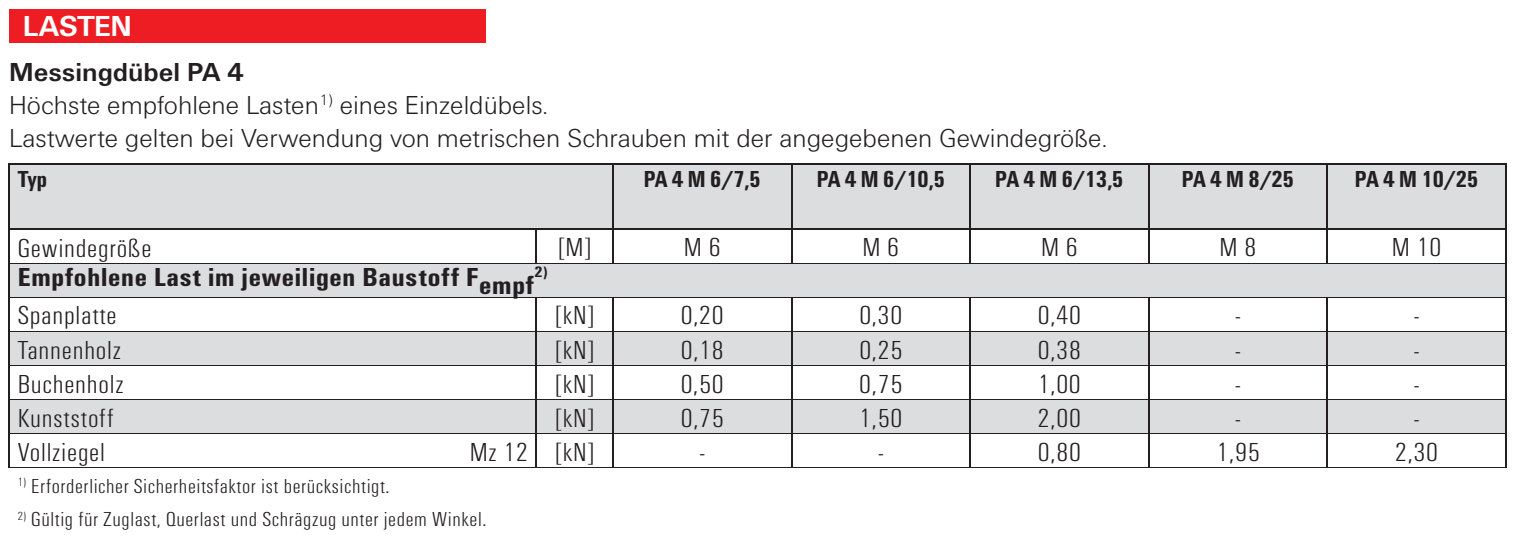
<style>
.page{position:relative;width:1521px;height:548px;background:#fff}
.page>*{position:absolute;margin:0;border:0;box-sizing:border-box;transform-origin:0 0}
.t1{font:700 30px "Fi We";letter-spacing:-.02em;color:#fff}
.t2{font:300 condensed 27px "Fi We";letter-spacing:.025em;color:#231f20;scale:1.1 1}
.t3{font:300 27px/33px "Fi We";color:#231f20}
.t4{font:700 condensed 27px "Fi We";letter-spacing:.025em;color:#231f20;scale:1.1 1}
.t5{font:700 condensed 24px "Fi We";letter-spacing:-.015em;color:#231f20}
.t6{font:300 condensed 21px "Fi We";letter-spacing:.025em;color:#231f20;scale:1.1 1}
.t7{font:700 condensed 15.6px "Fi We";color:#231f20;scale:1.1 1}
.s1{font-weight:700}
</style>
<div class="page">
<div style="left:10px;top:165px;width:1495px;height:63px;background:#dcdddf"></div>
<svg style="left:10px;top:264px;width:1495px;height:169px;fill:#dcdddf"></svg>
<hr style="left:791px;top:165px;width:1px;height:30px;background:#231f20">
<hr style="left:969px;top:165px;width:2px;height:30px;background:#231f20">
<hr style="left:1148px;top:165px;width:1px;height:30px;background:#231f20">
<hr style="left:1327px;top:165px;width:1px;height:30px;background:#231f20">
<hr style="left:10px;top:263px;width:1495px;height:1px;background:#231f20">
<hr style="left:10px;top:297px;width:1495px;height:1px;background:#231f20">
<hr style="left:10px;top:331px;width:526px;height:1px;background:#231f20">
<hr style="left:537px;top:331px;width:75px;height:1px;background:#231f20">
<hr style="left:614px;top:331px;width:177px;height:1px;background:#231f20">
<hr style="left:792px;top:331px;width:177px;height:1px;background:#231f20">
<hr style="left:971px;top:331px;width:177px;height:1px;background:#231f20">
<hr style="left:1149px;top:331px;width:178px;height:1px;background:#231f20">
<hr style="left:1328px;top:331px;width:177px;height:1px;background:#231f20">
<hr style="left:10px;top:365px;width:526px;height:1px;background:#231f20">
<hr style="left:537px;top:365px;width:75px;height:1px;background:#231f20">
<hr style="left:614px;top:365px;width:177px;height:1px;background:#231f20">
<hr style="left:792px;top:365px;width:177px;height:1px;background:#231f20">
<hr style="left:971px;top:365px;width:177px;height:1px;background:#231f20">
<hr style="left:1149px;top:365px;width:178px;height:1px;background:#231f20">
<hr style="left:1328px;top:365px;width:177px;height:1px;background:#231f20">
<hr style="left:10px;top:399px;width:526px;height:1px;background:#231f20">
<hr style="left:537px;top:399px;width:75px;height:1px;background:#231f20">
<hr style="left:614px;top:399px;width:177px;height:1px;background:#231f20">
<hr style="left:792px;top:399px;width:177px;height:1px;background:#231f20">
<hr style="left:971px;top:399px;width:177px;height:1px;background:#231f20">
<hr style="left:1149px;top:399px;width:178px;height:1px;background:#231f20">
<hr style="left:1328px;top:399px;width:177px;height:1px;background:#231f20">
<hr style="left:10px;top:433px;width:526px;height:1px;background:#231f20">
<hr style="left:537px;top:433px;width:75px;height:1px;background:#231f20">
<hr style="left:614px;top:433px;width:177px;height:1px;background:#231f20">
<hr style="left:792px;top:433px;width:177px;height:1px;background:#231f20">
<hr style="left:971px;top:433px;width:177px;height:1px;background:#231f20">
<hr style="left:1149px;top:433px;width:178px;height:1px;background:#231f20">
<hr style="left:1328px;top:433px;width:177px;height:1px;background:#231f20">
<hr style="left:8px;top:467px;width:1499px;height:1px;background:#231f20">
<hr style="left:8px;top:230px;width:2px;height:237px;background:#231f20">
<hr style="left:8px;top:165px;width:2px;height:30px;background:#231f20">
<hr style="left:8px;top:164px;width:605px;height:1px;background:#231f20">
<hr style="left:8px;top:195px;width:2px;height:33px;background:#231f20">
<hr style="left:536px;top:230px;width:1px;height:33px;background:#231f20">
<hr style="left:612px;top:230px;width:2px;height:33px;background:#231f20">
<hr style="left:791px;top:230px;width:1px;height:33px;background:#231f20">
<hr style="left:536px;top:297px;width:1px;height:34px;background:#231f20">
<hr style="left:612px;top:297px;width:2px;height:34px;background:#231f20">
<hr style="left:791px;top:297px;width:1px;height:34px;background:#231f20">
<hr style="left:536px;top:331px;width:1px;height:34px;background:#231f20">
<hr style="left:612px;top:331px;width:2px;height:34px;background:#231f20">
<hr style="left:791px;top:331px;width:1px;height:34px;background:#231f20">
<hr style="left:536px;top:365px;width:1px;height:34px;background:#231f20">
<hr style="left:612px;top:365px;width:2px;height:34px;background:#231f20">
<hr style="left:791px;top:365px;width:1px;height:34px;background:#231f20">
<hr style="left:536px;top:399px;width:1px;height:34px;background:#231f20">
<hr style="left:612px;top:399px;width:2px;height:34px;background:#231f20">
<hr style="left:791px;top:399px;width:1px;height:34px;background:#231f20">
<hr style="left:536px;top:433px;width:1px;height:34px;background:#231f20">
<hr style="left:612px;top:433px;width:2px;height:34px;background:#231f20">
<hr style="left:791px;top:433px;width:1px;height:34px;background:#231f20">
<hr style="left:612px;top:195px;width:2px;height:33px;background:#231f20">
<hr style="left:791px;top:195px;width:1px;height:33px;background:#231f20">
<hr style="left:8px;top:228px;width:1499px;height:2px;background:#231f20">
<hr style="left:969px;top:195px;width:2px;height:33px;background:#231f20">
<hr style="left:1148px;top:195px;width:1px;height:33px;background:#231f20">
<hr style="left:1327px;top:195px;width:1px;height:33px;background:#231f20">
<hr style="left:1505px;top:195px;width:2px;height:33px;background:#231f20">
<hr style="left:969px;top:230px;width:2px;height:33px;background:#231f20">
<hr style="left:1148px;top:230px;width:1px;height:33px;background:#231f20">
<hr style="left:1327px;top:230px;width:1px;height:33px;background:#231f20">
<hr style="left:1505px;top:230px;width:2px;height:67px;background:#231f20">
<hr style="left:969px;top:297px;width:2px;height:34px;background:#231f20">
<hr style="left:1148px;top:297px;width:1px;height:34px;background:#231f20">
<hr style="left:1327px;top:297px;width:1px;height:34px;background:#231f20">
<hr style="left:1505px;top:297px;width:2px;height:34px;background:#231f20">
<hr style="left:969px;top:331px;width:2px;height:34px;background:#231f20">
<hr style="left:1148px;top:331px;width:1px;height:34px;background:#231f20">
<hr style="left:1327px;top:331px;width:1px;height:34px;background:#231f20">
<hr style="left:1505px;top:331px;width:2px;height:34px;background:#231f20">
<hr style="left:969px;top:365px;width:2px;height:34px;background:#231f20">
<hr style="left:1148px;top:365px;width:1px;height:34px;background:#231f20">
<hr style="left:1327px;top:365px;width:1px;height:34px;background:#231f20">
<hr style="left:1505px;top:365px;width:2px;height:34px;background:#231f20">
<hr style="left:969px;top:399px;width:2px;height:34px;background:#231f20">
<hr style="left:1148px;top:399px;width:1px;height:34px;background:#231f20">
<hr style="left:1327px;top:399px;width:1px;height:34px;background:#231f20">
<hr style="left:1505px;top:399px;width:2px;height:34px;background:#231f20">
<hr style="left:969px;top:433px;width:2px;height:34px;background:#231f20">
<hr style="left:1148px;top:433px;width:1px;height:34px;background:#231f20">
<hr style="left:1327px;top:433px;width:1px;height:34px;background:#231f20">
<hr style="left:1505px;top:433px;width:2px;height:34px;background:#231f20">
<hr style="left:613px;top:164px;width:179px;height:1px;background:#231f20">
<hr style="left:612px;top:165px;width:2px;height:30px;background:#231f20">
<hr style="left:792px;top:164px;width:715px;height:1px;background:#231f20">
<hr style="left:1505px;top:165px;width:2px;height:30px;background:#231f20">
<div style="left:9px;top:9px;width:476px;height:33px;background:#ee1d23"></div>
<p class="t1" style="left:23px;top:15px;width:110px">LASTEN</p>
<p class="t3" style="left:9px;top:58px;width:1100px"><span class="s1">Messingdübel PA 4<br></span>Höchste empfohlene Lasten<sup>1)</sup> eines Einzeldübels.<br>Lastwerte gelten bei Verwendung von metrischen Schrauben mit der angegebenen Gewindegröße.</p>
<p class="t5" style="left:18px;top:170px;width:31px">Typ</p>
<p class="t5" style="left:644px;top:170px;width:119px">PA 4 M 6/7,5</p>
<p class="t5" style="left:817px;top:170px;width:130px">PA 4 M 6/10,5</p>
<p class="t5" style="left:995px;top:170px;width:130px">PA 4 M 6/13,5</p>
<p class="t5" style="left:1182px;top:170px;width:114px">PA 4 M 8/25</p>
<p class="t5" style="left:1355px;top:170px;width:125px">PA 4 M 10/25</p>
<p class="t2" style="left:18px;top:238px;width:123px">Gewindegröße</p>
<p class="t2" style="left:558px;top:238px;width:32px">[M]</p>
<p class="t2" style="left:684px;top:238px;width:35px">M 6</p>
<p class="t2" style="left:862px;top:238px;width:35px">M 6</p>
<p class="t2" style="left:1041px;top:238px;width:35px">M 6</p>
<p class="t2" style="left:1220px;top:238px;width:35px">M 8</p>
<p class="t2" style="left:1392px;top:238px;width:46px">M 10</p>
<p class="t4" style="left:18px;top:267px;width:471px">Empfohlene Last im jeweiligen Baustoff Fempf</p>
<p class="t7" style="left:535px;top:266px;width:13px">2)</p>
<p class="t2" style="left:18px;top:306px;width:91px">Spanplatte</p>
<p class="t2" style="left:555px;top:306px;width:37px">[kN]</p>
<p class="t2" style="left:681px;top:306px;width:41px">0,20</p>
<p class="t2" style="left:859px;top:306px;width:41px">0,30</p>
<p class="t2" style="left:1038px;top:306px;width:41px">0,40</p>
<p class="t2" style="left:1236px;top:306px;width:5px">-</p>
<p class="t2" style="left:1414px;top:306px;width:5px">-</p>
<p class="t2" style="left:18px;top:340px;width:95px">Tannenholz</p>
<p class="t2" style="left:555px;top:340px;width:37px">[kN]</p>
<p class="t2" style="left:681px;top:340px;width:41px">0,18</p>
<p class="t2" style="left:859px;top:340px;width:41px">0,25</p>
<p class="t2" style="left:1038px;top:340px;width:41px">0,38</p>
<p class="t2" style="left:1236px;top:340px;width:5px">-</p>
<p class="t2" style="left:1414px;top:340px;width:5px">-</p>
<p class="t2" style="left:18px;top:374px;width:98px">Buchenholz</p>
<p class="t2" style="left:555px;top:374px;width:37px">[kN]</p>
<p class="t2" style="left:681px;top:374px;width:41px">0,50</p>
<p class="t2" style="left:859px;top:374px;width:41px">0,75</p>
<p class="t2" style="left:1038px;top:374px;width:41px">1,00</p>
<p class="t2" style="left:1236px;top:374px;width:5px">-</p>
<p class="t2" style="left:1414px;top:374px;width:5px">-</p>
<p class="t2" style="left:18px;top:408px;width:89px">Kunststoff</p>
<p class="t2" style="left:555px;top:408px;width:37px">[kN]</p>
<p class="t2" style="left:681px;top:408px;width:41px">0,75</p>
<p class="t2" style="left:859px;top:408px;width:41px">1,50</p>
<p class="t2" style="left:1038px;top:408px;width:41px">2,00</p>
<p class="t2" style="left:1236px;top:408px;width:5px">-</p>
<p class="t2" style="left:1414px;top:408px;width:5px">-</p>
<p class="t2" style="left:18px;top:442px;width:81px">Vollziegel</p>
<p class="t2" style="left:470px;top:442px;width:115px">Mz 12 [kN]</p>
<p class="t2" style="left:700px;top:442px;width:5px">-</p>
<p class="t2" style="left:879px;top:442px;width:5px">-</p>
<p class="t2" style="left:1038px;top:442px;width:41px">0,80</p>
<p class="t2" style="left:1217px;top:442px;width:41px">1,95</p>
<p class="t2" style="left:1395px;top:442px;width:41px">2,30</p>
<p class="t6" style="left:18px;top:478px;width:340px"><sup>1)</sup> Erforderlicher Sicherheitsfaktor ist berücksichtigt.</p>
<p class="t6" style="left:18px;top:512px;width:428px"><sup>2)</sup> Gültig für Zuglast, Querlast und Schrägzug unter jedem Winkel.</p>
</div>
